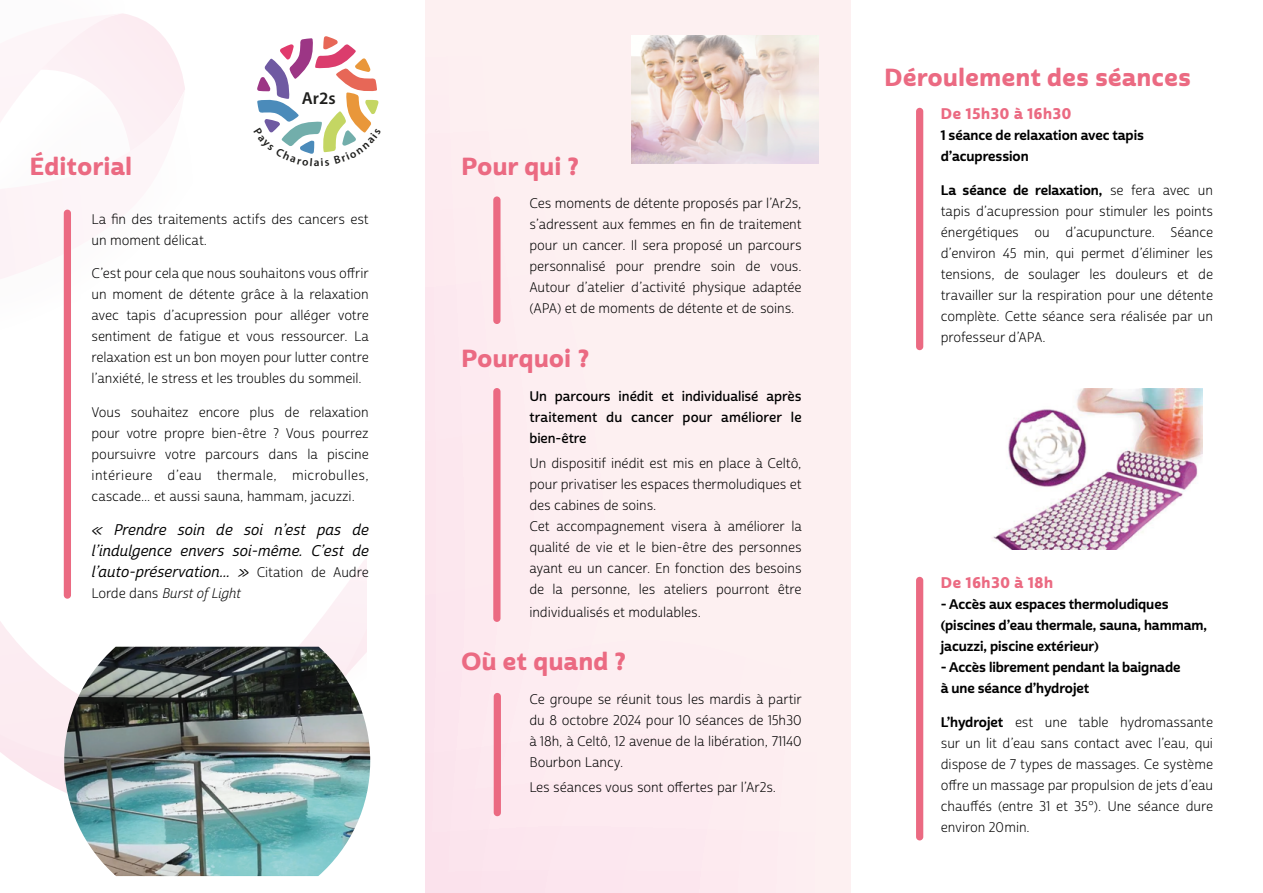
<style>
.page{position:relative;width:1263px;height:893px;background:#fff}
.page>*{position:absolute;margin:0;border:0;box-sizing:border-box;transform-origin:0 0}
.t1{font:24px "Cabrito Sans Nor Ex B";letter-spacing:.025em;color:#eb6a82}
.t2{font:600 17.4px "Myriad Pro";color:#1e1e1c}
.t3{font:15px/21px "Cabrito Sans Nor Med It";color:#000;text-align:justify}
.t4{font:15px "Cabrito Sans Nor Ex B";letter-spacing:.05em;color:#eb6a82}
.t5{font:13.5px/21px "Cabrito Sans Nor Boo";letter-spacing:-.005em;color:#000;text-align:justify}
.t6{font:13.5px/21px "Cabrito Sans Nor Bol";letter-spacing:-.005em;color:#000}
.t7{font:13.5px/21px "Cabrito Sans Nor Dem";letter-spacing:.01em;color:#000;text-align:justify}
.t8{font:13.5px "Cabrito Sans Nor Boo It";letter-spacing:-.005em;color:#000}
.s1{font-family:"Cabrito Sans Nor Boo";font-size:13.5px}
.s2{font-family:"Cabrito Sans Nor Boo"}
.s3{font-family:"Cabrito Sans Nor Bol"}
</style>
<div class="page">
<div style="left:425px;top:0;width:425px;height:893px;background:#fdf0f1"></div>
<img style="left:992px;top:388px;width:210px;height:162px">
<svg style="left:0;top:13px;width:185px;height:418px"></svg>
<svg style="left:0;top:431px;width:366px;height:361px"></svg>
<img style="left:64px;top:647px;width:306px;height:229px">
<img style="left:631px;top:35px;width:188px;height:129px">
<div style="left:64px;top:210px;width:7px;height:389px;background:#eb6a82;border-radius:4px"></div>
<div style="left:493px;top:196px;width:7px;height:128px;background:#eb6a82;border-radius:4px"></div>
<div style="left:494px;top:693px;width:7px;height:123px;background:#eb6a82;border-radius:4px"></div>
<div style="left:493px;top:388px;width:7px;height:234px;background:#eb6a82;border-radius:4px"></div>
<div style="left:916px;top:108px;width:7px;height:242px;background:#eb6a82;border-radius:4px"></div>
<div style="left:916px;top:577px;width:7px;height:263px;background:#eb6a82;border-radius:4px"></div>
<svg style="left:257px;top:36px;width:122px;height:118px"></svg>
<h1 class="t1" style="left:30px;top:150px;width:104px">Éditorial</h1>
<p class="t2" style="left:302px;top:87px;width:35px">Ar2s</p>
<p class="t5" style="left:92px;top:209px;width:279px">La fin des traitements actifs des cancers est un moment délicat.</p>
<p class="t5" style="left:92px;top:263px;width:279px">C’est pour cela que nous souhaitons vous offrir un moment de détente grâce à la relaxation avec tapis d’acupression pour alléger votre sentiment de fatigue et vous ressourcer. La relaxation est un bon moyen pour lutter contre l’anxiété, le stress et les troubles du sommeil.</p>
<p class="t5" style="left:92px;top:402px;width:279px">Vous souhaitez encore plus de relaxation pour votre propre bien-être ? Vous pourrez poursuivre votre parcours dans la piscine intérieure d’eau thermale, microbulles, cascade... et aussi sauna, hammam, jacuzzi.</p>
<p class="t3" style="left:92px;top:519px;width:279px">« Prendre soin de soi n’est pas de l’indulgence envers soi-même. C’est de l’auto-préservation... » <span class="s1">Citation de Audre</span></p>
<p class="t8" style="left:92px;top:585px;width:151px"><span class="s2">Lorde dans</span> Burst of Light</p>
<h1 class="t1" style="left:461px;top:150px;width:119px">Pour qui ?</h1>
<p class="t5" style="left:529px;top:194px;width:274px">Ces moments de détente proposés par l’Ar2s, s’adressent aux femmes en fin de traitement pour un cancer. Il sera proposé un parcours personnalisé pour prendre soin de vous.<br>Autour d’atelier d’activité physique adaptée (APA) et de moments de détente et de soins.</p>
<h1 class="t1" style="left:461px;top:343px;width:129px">Pourquoi ?</h1>
<p class="t7" style="left:529px;top:386px;width:274px">Un parcours inédit et individualisé après traitement du cancer pour améliorer le bien-être</p>
<p class="t5" style="left:529px;top:453px;width:274px;text-align:left">Un dispositif inédit est mis en place à Celtô, pour privatiser les espaces thermoludiques et des cabines de soins.<br>Cet accompagnement visera à améliorer la qualité de vie et le bien-être des personnes ayant eu un cancer. En fonction des besoins de la personne, les ateliers pourront être</p>
<p class="t5" style="left:529px;top:602px;width:173px">individualisés et modulables.</p>
<h1 class="t1" style="left:461px;top:646px;width:166px">Où et quand ?</h1>
<p class="t5" style="left:529px;top:689px;width:274px">Ce groupe se réunit tous les mardis à partir du 8 octobre 2024 pour 10 séances de 15h30 à 18h, à Celtô, 12 avenue de la libération, 71140<br>Bourbon Lancy.</p>
<p class="t5" style="left:529px;top:777px;width:248px">Les séances vous sont offertes par l’Ar2s.</p>
<h1 class="t1" style="left:884px;top:62px;width:308px">Déroulement des séances</h1>
<p class="t4" style="left:941px;top:104px;width:132px">De 15h30 à 16h30</p>
<p class="t6" style="left:941px;top:125px;width:205px">1 séance de relaxation avec tapis d’acupression</p>
<p class="t6" style="left:941px;top:180px;width:274px">La séance de relaxation, <span class="s2">se fera avec un</span></p>
<p class="t5" style="left:941px;top:201px;width:274px">tapis d’acupression pour stimuler les points énergétiques ou d’acupuncture. Séance d’environ 45 min, qui permet d’éliminer les tensions, de soulager les douleurs et de travailler sur la respiration pour une détente complète. Cette séance sera réalisée par un professeur d’APA.</p>
<p class="t4" style="left:941px;top:573px;width:114px">De 16h30 à 18h</p>
<p class="t6" style="left:941px;top:594px;width:268px">- Accès aux espaces thermoludiques (piscines d’eau thermale, sauna, hammam, jacuzzi, piscine extérieur)</p>
<p class="t6" style="left:941px;top:657px;width:241px">- Accès librement pendant la baignade à une séance d’hydrojet</p>
<p class="t5" style="left:941px;top:712px;width:274px"><span class="s3">L’hydrojet</span> est une table hydromassante sur un lit d’eau sans contact avec l’eau, qui dispose de 7 types de massages. Ce système offre un massage par propulsion de jets d’eau chauffés (entre 31 et 35°). Une séance dure environ 20 min.</p>
</div>
